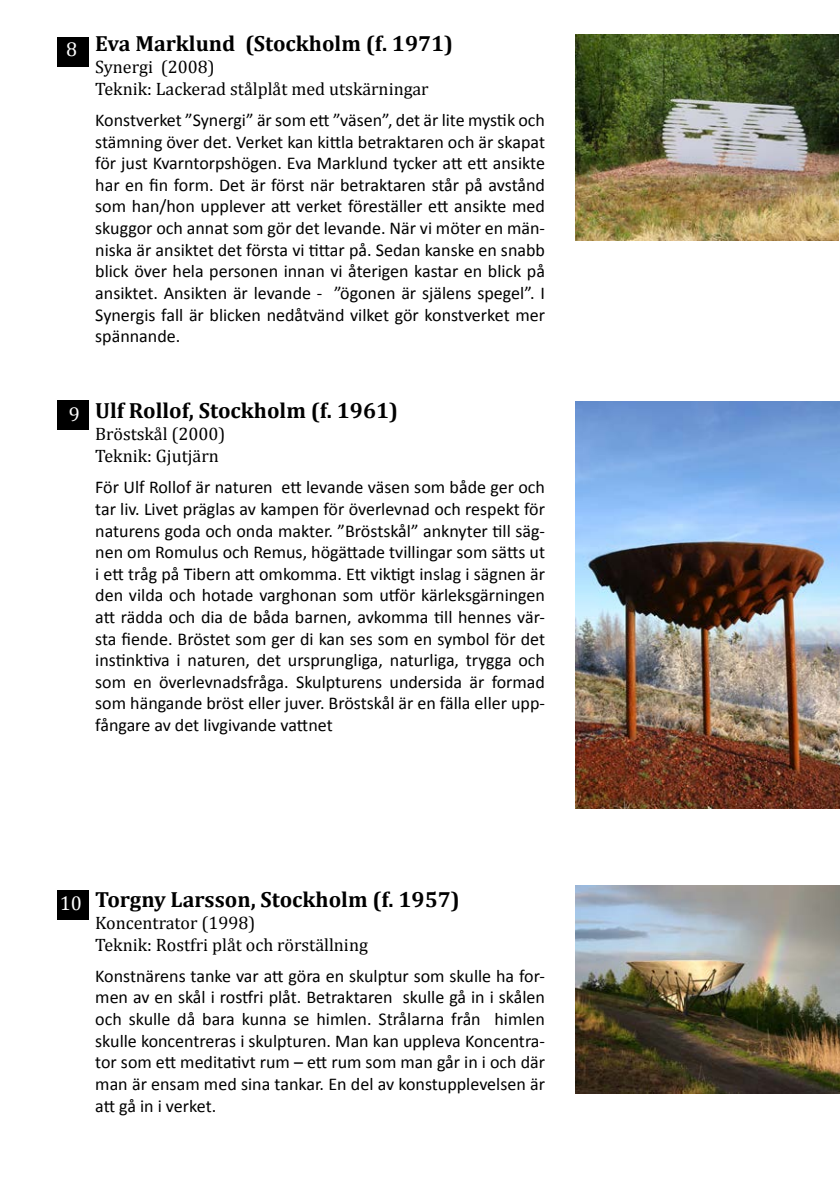
<style>
.page{position:relative;width:840px;height:1191px;background:#fff}
.page>*{position:absolute;margin:0;border:0;box-sizing:border-box;transform-origin:0 0}
.t1{font:700 22px "Cambria";color:#000}
.t2{font:20px "Cambria";color:#fff}
.t3{font:18px/21.6px "Calibri";color:#000;text-align:justify}
.t4{font:18px/21.6px "Cambria";color:#000}
</style>
<div class="page">
<img style="left:575px;top:401px;width:264px;height:408px">
<img style="left:575px;top:885px;width:264px;height:208px">
<div style="left:57px;top:400px;width:31px;height:29px;background:#000"></div>
<div style="left:57px;top:890px;width:31px;height:29px;background:#000"></div>
<img style="left:575px;top:34px;width:263px;height:207px">
<div style="left:57px;top:37px;width:31px;height:30px;background:#000"></div>
<p class="t2" style="left:66px;top:37px;width:13px">8</p>
<p class="t1" style="left:95px;top:28px;width:359px">Eva Marklund (Stockholm (f. 1971)</p>
<p class="t4" style="left:95px;top:56px;width:335px">Synergi (2008)<br>Teknik: Lackerad stålplåt med utskärningar</p>
<p class="t3" style="left:95px;top:109px;width:451px">Konstverket ”Synergi” är som ett ”väsen”, det är lite mystik och stämning över det. Verket kan kittla betraktaren och är skapat för just Kvarntorpshögen. Eva Marklund tycker att ett ansikte har en fin form. Det är först när betraktaren står på avstånd som han/hon upplever att verket föreställer ett ansikte med skuggor och annat som gör det levande. När vi möter en män&shy;niska är ansiktet det första vi tittar på. Sedan kanske en snabb blick över hela personen innan vi återigen kastar en blick på ansiktet. Ansikten är levande - ”ögonen är själens spegel”. I Synergis fall är blicken nedåtvänd vilket gör konstverket mer spännande.</p>
<p class="t2" style="left:69px;top:402px;width:13px">9</p>
<p class="t1" style="left:95px;top:395px;width:304px">Ulf Rollof, Stockholm (f. 1961)</p>
<p class="t4" style="left:95px;top:423px;width:131px">Bröstskål (2000)<br>Teknik: Gjutjärn</p>
<p class="t3" style="left:95px;top:476px;width:451px">För Ulf Rollof är naturen ett levande väsen som både ger och tar liv. Livet präglas av kampen för överlevnad och respekt för naturens goda och onda makter. ”Bröstskål” anknyter till säg&shy;nen om Romulus och Remus, högättade tvillingar som sätts ut i ett tråg på Tibern att omkomma. Ett viktigt inslag i sägnen är den vilda och hotade varghonan som utför kärleksgärningen att rädda och dia de båda barnen, avkomma till hennes vär&shy;sta fiende. Bröstet som ger di kan ses som en symbol för det instinktiva i naturen, det ursprungliga, naturliga, trygga och som en överlevnadsfråga. Skulpturens undersida är formad som hängande bröst eller juver. Bröstskål är en fälla eller upp&shy;fångare av det livgivande vattnet</p>
<p class="t2" style="left:60px;top:892px;width:24px">10</p>
<p class="t1" style="left:95px;top:884px;width:366px">Torgny Larsson, Stockholm (f. 1957)</p>
<p class="t4" style="left:95px;top:912px;width:274px">Koncentrator (1998)<br>Teknik: Rostfri plåt och rörställning</p>
<p class="t3" style="left:95px;top:965px;width:451px">Konstnärens tanke var att göra en skulptur som skulle ha for&shy;men av en skål i rostfri plåt. Betraktaren skulle gå in i skålen och skulle då bara kunna se himlen. Strålarna från himlen skulle koncentreras i skulpturen. Man kan uppleva Koncentra&shy;tor som ett meditativt rum – ett rum som man går in i och där man är ensam med sina tankar. En del av konstupplevelsen är att gå in i verket.</p>
</div>
